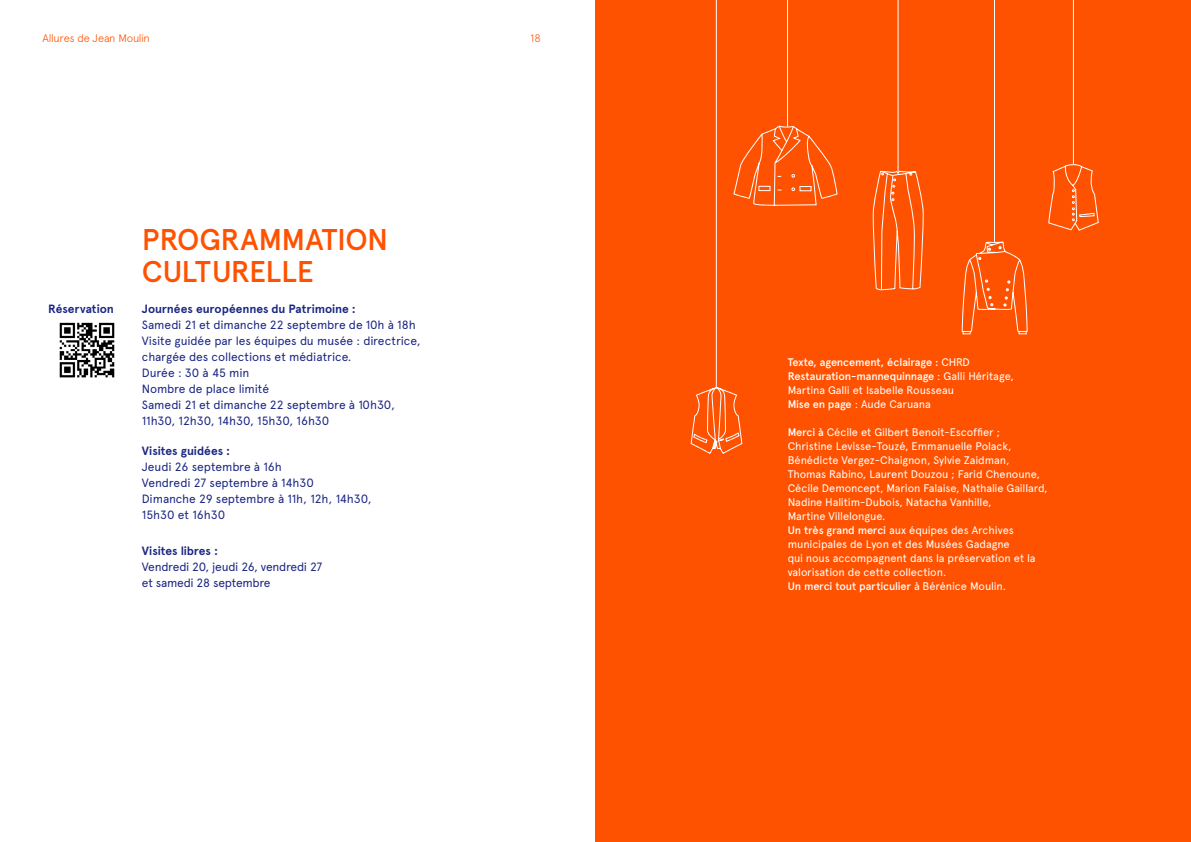
<style>
.page{position:relative;width:1191px;height:842px;background:#fff}
.page>*{position:absolute;margin:0;border:0;box-sizing:border-box;transform-origin:0 0}
.t1{font:500 30px/32px "Apercu Pro";letter-spacing:-.015em;color:#ff5200}
.t2{font:12px/16px "Apercu Pro";letter-spacing:-.01em;color:#1a2683}
.t3{font:700 12px "Apercu Pro";color:#1a2683}
.t4{font:11px/14px "Apercu Pro";letter-spacing:-.01em;color:#fff}
.t5{font:500 11px/14px "Apercu Pro";letter-spacing:-.01em;color:#fff}
.t6{font:300 11px "Apercu Pro";letter-spacing:-.02em;color:#ff5200}
.s1{font-weight:400}
.s2{font-weight:500}
</style>
<div class="page">
<div style="left:595px;top:0;width:596px;height:842px;background:#ff5200"></div>
<svg style="left:733px;top:125px;width:104px;height:81px"></svg>
<svg style="left:873px;top:171px;width:50px;height:120px"></svg>
<svg style="left:962px;top:241px;width:65px;height:93px"></svg>
<svg style="left:690px;top:387px;width:52px;height:67px"></svg>
<hr style="left:787px;top:0;width:1px;height:127px;background:#fff">
<hr style="left:716px;top:0;width:1px;height:388px;background:#fff">
<hr style="left:898px;top:0;width:1px;height:173px;background:#fff">
<hr style="left:994px;top:0;width:1px;height:242px;background:#fff">
<hr style="left:1073px;top:0;width:1px;height:164px;background:#fff">
<svg style="left:1048px;top:163px;width:50px;height:68px"></svg>
<img style="left:59px;top:322px;width:56px;height:56px">
<p class="t6" style="left:43px;top:30px;width:109px">Allures de Jean Moulin</p>
<p class="t6" style="left:530px;top:30px;width:12px">18</p>
<p class="t3" style="left:48px;top:299px;width:67px">Réservation</p>
<h1 class="t1" style="left:142px;top:222px;width:248px">PROGRAMMATION<br>CULTURELLE</h1>
<p class="t3" style="left:142px;top:300px;width:215px">Journées européennes du Patrimoine :</p>
<p class="t2" style="left:142px;top:316px;width:280px">Samedi 21 et dimanche 22 septembre de 10h à 18h Visite guidée par les équipes du musée : directrice, chargée des collections et médiatrice.<br>Durée : 30 à 45 min<br>Nombre de place limité<br>Samedi 21 et dimanche 22 septembre à 10h30, 11h30, 12h30, 14h30, 15h30, 16h30</p>
<p class="t3" style="left:142px;top:442px;width:90px">Visites guidées :</p>
<p class="t2" style="left:142px;top:458px;width:231px">Jeudi 26 septembre à 16h<br>Vendredi 27 septembre à 14h30<br>Dimanche 29 septembre à 11h, 12h, 14h30,<br>15h30 et 16h30</p>
<p class="t3" style="left:142px;top:542px;width:78px">Visites libres :</p>
<p class="t2" style="left:142px;top:558px;width:182px">Vendredi 20, jeudi 26, vendredi 27 et samedi 28 septembre</p>
<p class="t5" style="left:787px;top:355px;width:228px">Texte, agencement, éclairage : <span class="s1">CHRD </span>Restauration-mannequinnage <span class="s1">: Galli Héritage, Martina Galli et Isabelle Rousseau<br></span>Mise en page <span class="s1">: Aude Caruana</span></p>
<p class="t4" style="left:787px;top:424px;width:262px"><span class="s2">Merci à</span> Cécile et Gilbert Benoit-Escoffier ; Christine Levisse-Touzé, Emmanuelle Polack, Bénédicte Vergez-Chaignon, Sylvie Zaidman, Thomas Rabino, Laurent Douzou ; Farid Chenoune, Cécile Demoncept, Marion Falaise, Nathalie Gaillard, Nadine Halitim-Dubois, Natacha Vanhille,<br>Martine Villelongue.<br><span class="s2">Un très grand merci</span> aux équipes des Archives municipales de Lyon et des Musées Gadagne<br>qui nous accompagnent dans la préservation et la valorisation de cette collection.<br><span class="s2">Un merci tout particulier</span> à Bérénice Moulin.</p>
</div>
